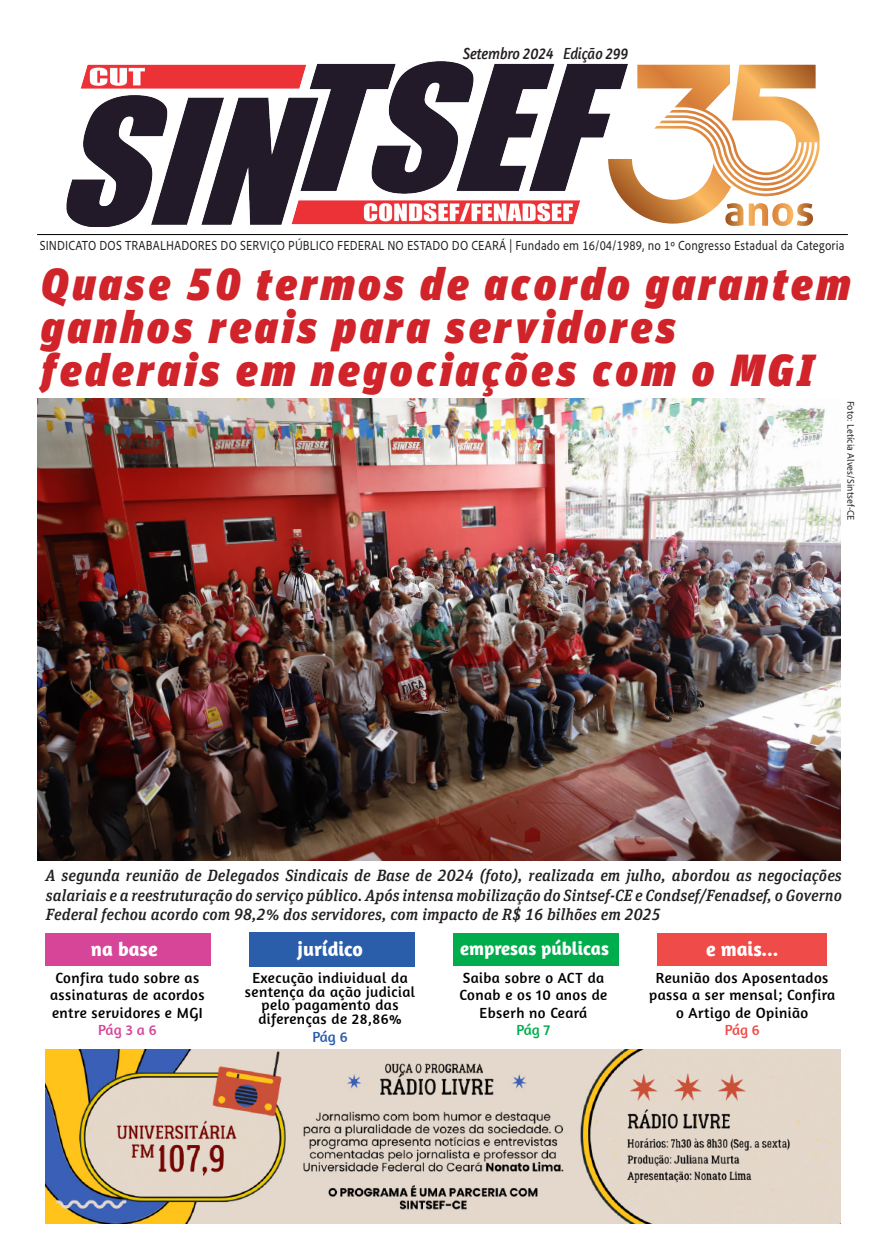
<style>
.page{position:relative;width:886px;height:1241px;background:#fff}
.page>*{position:absolute;margin:0;border:0;box-sizing:border-box;transform-origin:0 0}
.Título_Alinhado{font:italic 900 45px/42.5px "FF Unit Pro";letter-spacing:.09em;color:#d0232a}
.t1{font:700 20px "Amaranth";color:#fff}
.t2{font:700 18.75px "Amaranth";color:#fff}
.t3{font:italic 16.38px "Amaranth";color:#231f20;scale:.89 1}
.Título_Alinhado-2{font:italic 500 16.25px/19.4px "FF Unit Slab Pro";letter-spacing:.005em;color:#231f20;text-align:justify}
.t4{font:15px/17.5px "Amaranth";letter-spacing:.03em;color:#000;text-align:center}
.t5{font:15px "Amaranth";color:#2a5daa}
.t6{font:15px "Amaranth";color:#00ad4c}
.t7{font:15px "Amaranth";color:#ef4b49}
.t8{font:13.75px "Adobe Clean UX";letter-spacing:.01em;color:#231f20;scale:.89 1}
.t9{font:10px "Adobe Clean UX";letter-spacing:.005em;color:#231f20}
.s1{color:#d64598}
</style>
<div class="page">
<hr style="left:37px;top:234px;width:811px;height:1px;background:#000">
<div style="left:453px;top:932px;width:166px;height:33px;background:#00ad4c"></div>
<div style="left:249px;top:932px;width:166px;height:34px;background:#2a5daa"></div>
<div style="left:45px;top:932px;width:166px;height:33px;background:#d64598"></div>
<img style="left:66px;top:62px;width:562px;height:165px">
<img style="left:37px;top:399px;width:804px;height:461px">
<div style="left:657px;top:932px;width:170px;height:33px;background:#ef4b49"></div>
<svg style="left:608px;top:65px;width:211px;height:161px"></svg>
<img style="left:45px;top:1049px;width:796px;height:174px">
<p class="t3" style="left:463px;top:44px;width:187px">Setembro 2024 Edição 299</p>
<p class="t8" style="left:40px;top:236px;width:906px">SINDICATO DOS TRABALHADORES DO SERVIÇO PÚBLICO FEDERAL NO ESTADO DO CEARÁ | Fundado em 16/04/1989, no 1º Congresso Estadual da Categoria</p>
<p class="Título_Alinhado" style="left:41px;top:261px;width:810px">Quase 50 termos de acordo garantem ganhos reais para servidores federais em negociações com o MGI</p>
<p class="t9" style="left:857px;top:400px;width:121px;rotate:90deg">Foto: Letícia Alves/Sintsef-CE</p>
<p class="Título_Alinhado-2" style="left:46px;top:865px;width:797px">A segunda reunião de Delegados Sindicais de Base de 2024 (foto), realizada em julho, abordou as negociações salariais e a reestruturação do serviço público. Após intensa mobilização do Sintsef-CE e Condsef/Fenadsef, o Governo Federal fechou acordo com 98,2% dos servidores, com impacto de R$ 16 bilhões em 2025</p>
<p class="t1" style="left:298px;top:936px;width:67px">jurídico</p>
<p class="t2" style="left:460px;top:936px;width:150px">empresas públicas</p>
<p class="t1" style="left:91px;top:936px;width:68px">na base</p>
<p class="t1" style="left:706px;top:935px;width:74px">e mais...</p>
<p class="t4" style="left:50px;top:968px;width:156px">Confira tudo sobre as assinaturas de acordos entre servidores e MGI<br><span class="s1">Pág 3 a 6</span></p>
<p class="t4" style="left:245px;top:970px;width:172px;line-height:13.8px">Execução individual da sentença da ação judicial pelo pagamento das diferenças de 28,86%</p>
<p class="t5" style="left:313px;top:1027px;width:37px">Pág 6</p>
<p class="t4" style="left:460px;top:968px;width:149px">Saiba sobre o ACT da<br>Conab e os 10 anos de<br>Ebserh no Ceará</p>
<p class="t6" style="left:516px;top:1021px;width:36px">Pág 7</p>
<p class="t4" style="left:649px;top:968px;width:188px">Reunião dos Aposentados passa a ser mensal; Confira o Artigo de Opinião</p>
<p class="t7" style="left:725px;top:1021px;width:37px">Pág 6</p>
</div>
